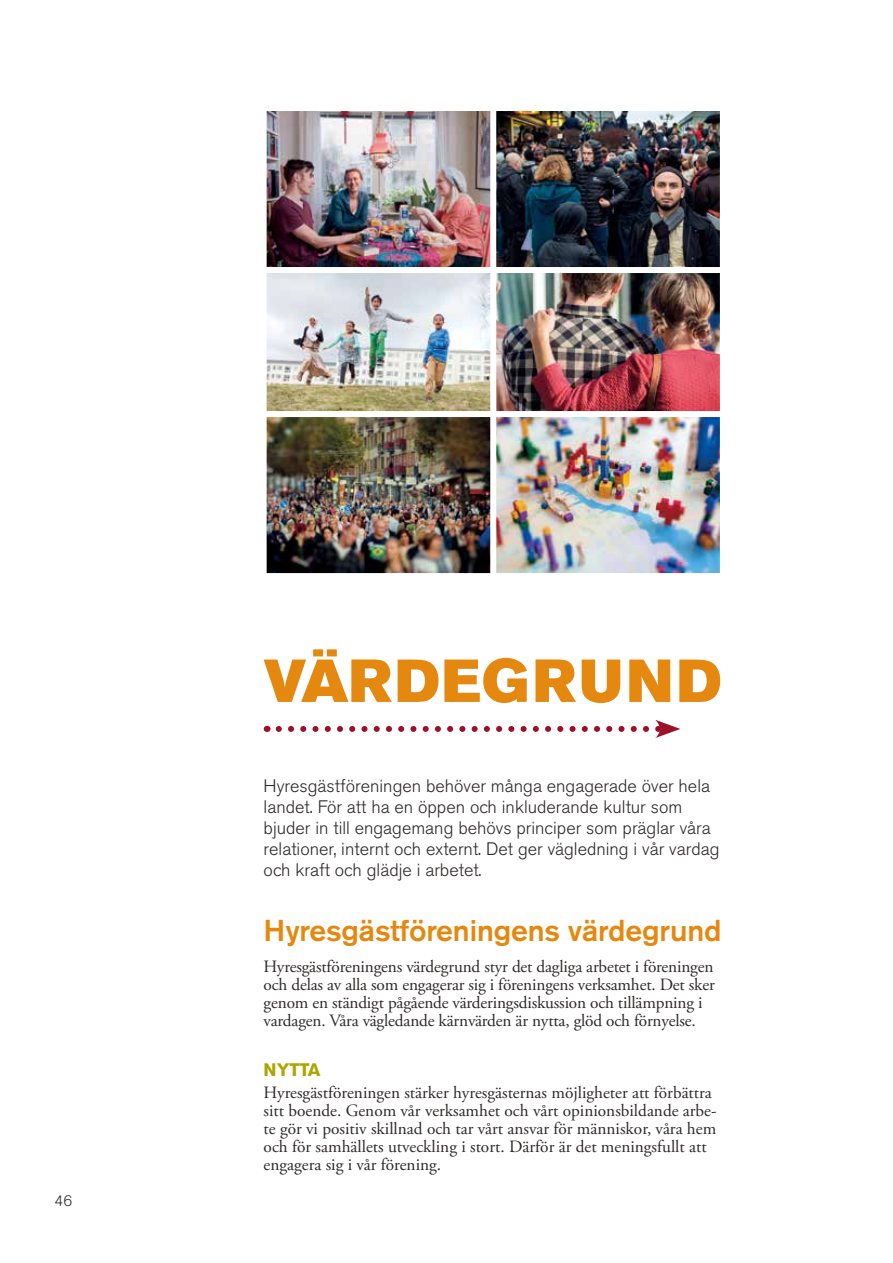
<style>
.page{position:relative;width:893px;height:1263px;background:#fff}
.page>*{position:absolute;margin:0;border:0;box-sizing:border-box;transform-origin:0 0}
.t1{font:60px "Akzidenz Grotesk BE Super";letter-spacing:.065em;color:#e5880f}
.t2{font:500 30px "Akzidenz Grotesk BE";letter-spacing:-.005em;color:#e5880f}
.t3{font:300 18px/21px "Akzidenz Grotesk BE";color:#2d2928}
.t4{font:700 18px "Akzidenz Grotesk BE";color:#aca700}
.t5{font:17.25px/18px "Adobe Garamond Pro";letter-spacing:-.005em;color:#2d2928}
.t6{font:300 15px "Akzidenz Grotesk BE";color:#2d2928}
</style>
<div class="page">
<svg style="left:279px;top:720px;width:401px;height:18px"></svg>
<img style="left:268px;top:418px;width:221px;height:154px">
<div style="left:264px;top:414px;width:229px;height:162px;border:3px solid #fff"></div>
<img style="left:268px;top:274px;width:221px;height:136px">
<div style="left:264px;top:270px;width:229px;height:144px;border:3px solid #fff"></div>
<img style="left:268px;top:112px;width:221px;height:154px">
<div style="left:264px;top:108px;width:229px;height:162px;border:3px solid #fff"></div>
<img style="left:497px;top:418px;width:222px;height:154px">
<div style="left:493px;top:414px;width:230px;height:162px;border:3px solid #fff"></div>
<img style="left:497px;top:274px;width:222px;height:136px">
<div style="left:493px;top:270px;width:230px;height:144px;border:3px solid #fff"></div>
<img style="left:497px;top:112px;width:222px;height:154px">
<div style="left:493px;top:108px;width:230px;height:162px;border:3px solid #fff"></div>
<p class="t6" style="left:54px;top:1192px;width:19px">46</p>
<h1 class="t1" style="left:264px;top:646px;width:452px">VÄRDEGRUND</h1>
<p class="t3" style="left:264px;top:776px;width:457px">Hyresgästföreningen behöver många engagerade över hela landet. För att ha en öppen och inkluderande kultur som bjuder in till engagemang behövs principer som präglar våra relationer, internt och externt. Det ger vägledning i vår vardag och kraft och glädje i arbetet.</p>
<h2 class="t2" style="left:264px;top:912px;width:459px">Hyresgästföreningens värdegrund</h2>
<p class="t5" style="left:264px;top:958px;width:453px">Hyresgästföreningens värdegrund styr det dagliga arbetet i föreningen och delas av alla som engagerar sig i föreningens verksamhet. Det sker genom en ständigt pågående värderingsdiskussion och tillämpning i vardagen. Våra vägledande kärnvärden är nytta, glöd och förnyelse.</p>
<p class="t4" style="left:264px;top:1059px;width:38px">Nytta</p>
<p class="t5" style="left:264px;top:1084px;width:454px">Hyresgästföreningen stärker hyresgästernas möjligheter att förbättra sitt boende. Genom vår verksamhet och vårt opinionsbildande arbe&shy;te gör vi positiv skillnad och tar vårt ansvar för människor, våra hem och för samhällets utveckling i stort. Därför är det meningsfullt att engagera sig i vår förening.</p>
</div>
